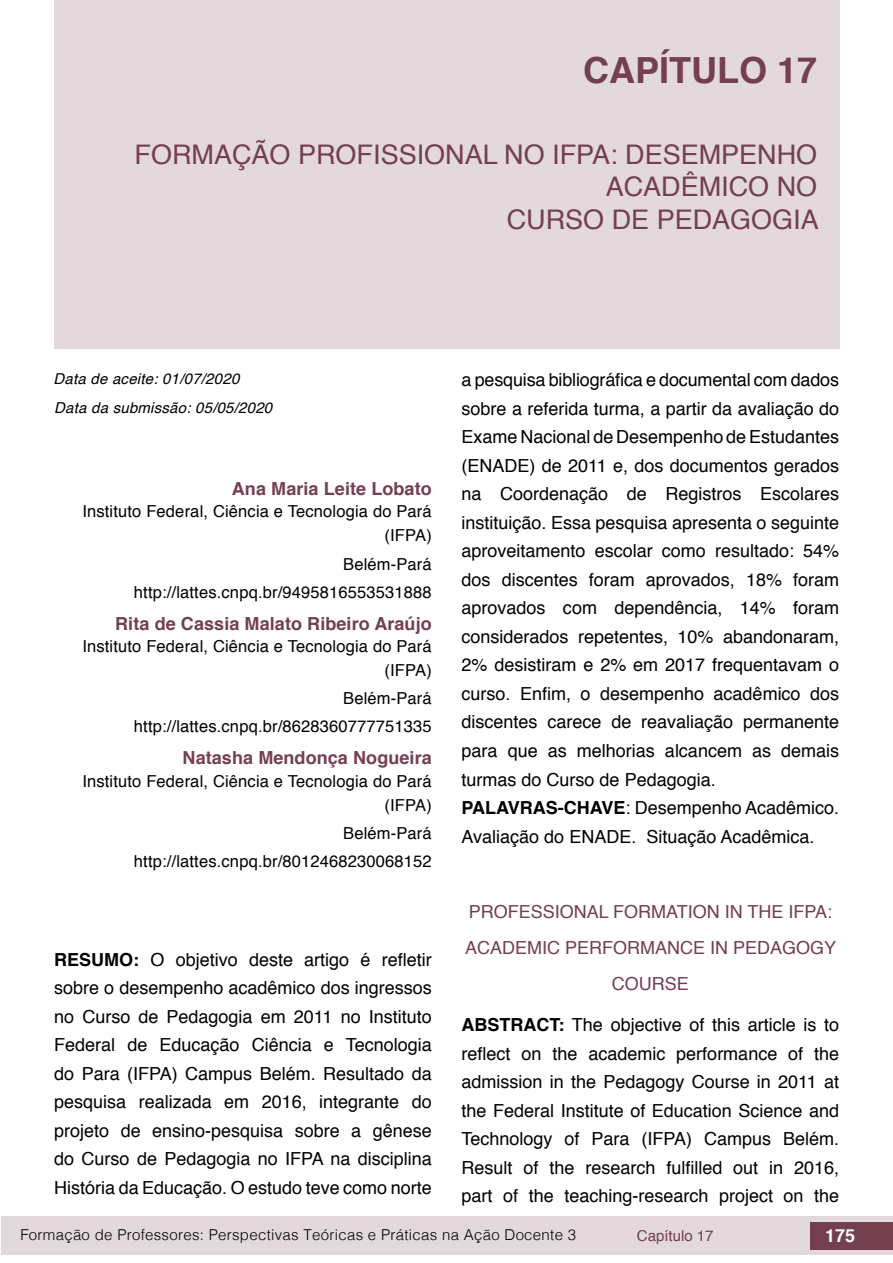
<style>
.page{position:relative;width:893px;height:1263px;background:#fff}
.page>*{position:absolute;margin:0;border:0;box-sizing:border-box;transform-origin:0 0}
.capitulos{font:700 36px "Helvetica";color:#743f4f}
.nome_artigos{font:27px/32.4px "Helvetica";color:#743f4f;text-align:right}
.Resumos_e_PC_TXT{font:18px/28.5px "Helvetica";color:#000;text-align:justify}
.nome_autores{font:700 18px "Helvetica";letter-spacing:.005em;color:#743f4f}
.título_Inglês{font:18px/36px "Helvetica";color:#743f4f;text-align:center}
.t1{font:700 18px "Helvetica";color:#fff}
.info_autores{font:16.5px/24px "Helvetica";letter-spacing:.01em;color:#000;text-align:right}
.t2{font:300 15px "Helvetica";letter-spacing:.02em;color:#000}
.datas{font:italic 15px "Helvetica";letter-spacing:.015em;color:#000}
.t3{font:15px "Helvetica";color:#743f4f}
.s1{font-weight:700}
</style>
<div class="page">
<div style="left:1px;top:1216px;width:891px;height:38px;background:#e3d8dc"></div>
<div style="left:810px;top:1222px;width:83px;height:27px;background:#743f4f"></div>
<div style="left:54px;top:0;width:785px;height:349px;background:#e3d8dc"></div>
<p class="capitulos" style="left:583px;top:41px;width:236px">CAPÍTULO 17</p>
<p class="nome_artigos" style="left:135px;top:139px;width:686px">FORMAÇÃO PROFISSIONAL NO IFPA: DESEMPENHO<br>ACADÊMICO NO<br>CURSO DE PEDAGOGIA</p>
<p class="datas" style="left:54px;top:367px;width:187px">Data de aceite: 01/07/2020</p>
<p class="datas" style="left:54px;top:396px;width:220px">Data da submissão: 05/05/2020</p>
<p class="nome_autores" style="left:232px;top:474px;width:201px">Ana Maria Leite Lobato</p>
<p class="info_autores" style="left:82px;top:500px;width:351px">Instituto Federal, Ciência e Tecnologia do Pará (IFPA)</p>
<p class="info_autores" style="left:343px;top:552px;width:90px">Belém-Pará</p>
<p class="info_autores" style="left:134px;top:580px;width:299px">http://lattes.cnpq.br/9495816553531888</p>
<p class="nome_autores" style="left:115px;top:609px;width:318px">Rita de Cassia Malato Ribeiro Araújo</p>
<p class="info_autores" style="left:82px;top:635px;width:351px">Instituto Federal, Ciência e Tecnologia do Pará (IFPA)</p>
<p class="info_autores" style="left:343px;top:687px;width:90px">Belém-Pará</p>
<p class="info_autores" style="left:134px;top:715px;width:299px">http://lattes.cnpq.br/8628360777751335</p>
<p class="nome_autores" style="left:183px;top:743px;width:251px">Natasha Mendonça Nogueira</p>
<p class="info_autores" style="left:82px;top:769px;width:351px">Instituto Federal, Ciência e Tecnologia do Pará (IFPA)</p>
<p class="info_autores" style="left:343px;top:821px;width:90px">Belém-Pará</p>
<p class="info_autores" style="left:134px;top:850px;width:299px">http://lattes.cnpq.br/8012468230068152</p>
<p class="Resumos_e_PC_TXT" style="left:54px;top:946px;width:379px"><span class="s1">RESUMO:</span> O objetivo deste artigo é refletir sobre o desempenho acadêmico dos ingressos no Curso de Pedagogia em 2011 no Instituto Federal de Educação Ciência e Tecnologia do Para (IFPA) Campus Belém. Resultado da pesquisa realizada em 2016, integrante do projeto de ensino-pesquisa sobre a gênese do Curso de Pedagogia no IFPA na disciplina História da Educação. O estudo teve como norte</p>
<p class="Resumos_e_PC_TXT" style="left:462px;top:366px;width:379px">a pesquisa bibliográfica e documental com dados sobre a referida turma, a partir da avaliação do Exame Nacional de Desempenho de Estudantes (ENADE) de 2011 e, dos documentos gerados na Coordenação de Registros Escolares instituição. Essa pesquisa apresenta o seguinte aproveitamento escolar como resultado: 54% dos discentes foram aprovados, 18% foram aprovados com dependência, 14% foram considerados repetentes, 10% abandonaram, 2% desistiram e 2% em 2017 frequentavam o curso. Enfim, o desempenho acadêmico dos discentes carece de reavaliação permanente para que as melhorias alcancem as demais turmas do Curso de Pedagogia.</p>
<p class="Resumos_e_PC_TXT" style="left:462px;top:794px;width:379px"><span class="s1">PALAVRAS-CHAVE</span>: Desempenho Acadêmico.<br>Avaliação do ENADE. Situação Acadêmica.</p>
<p class="título_Inglês" style="left:465px;top:894px;width:373px">PROFESSIONAL FORMATION IN THE IFPA:<br>ACADEMIC PERFORMANCE IN PEDAGOGY<br>COURSE</p>
<p class="Resumos_e_PC_TXT" style="left:462px;top:1011px;width:379px"><span class="s1">ABSTRACT:</span> The objective of this article is to reflect on the academic performance of the admission in the Pedagogy Course in 2011 at the Federal Institute of Education Science and Technology of Para (IFPA) Campus Belém.<br>Result of the research fulfilled out in 2016, part of the teaching-research project on the</p>
<p class="t2" style="left:20px;top:1222px;width:557px">Formação de Professores: Perspectivas Teóricas e Práticas na Ação Docente 3</p>
<p class="t3" style="left:637px;top:1224px;width:78px">Capítulo 17</p>
<p class="t1" style="left:825px;top:1221px;width:32px">175</p>
</div>
